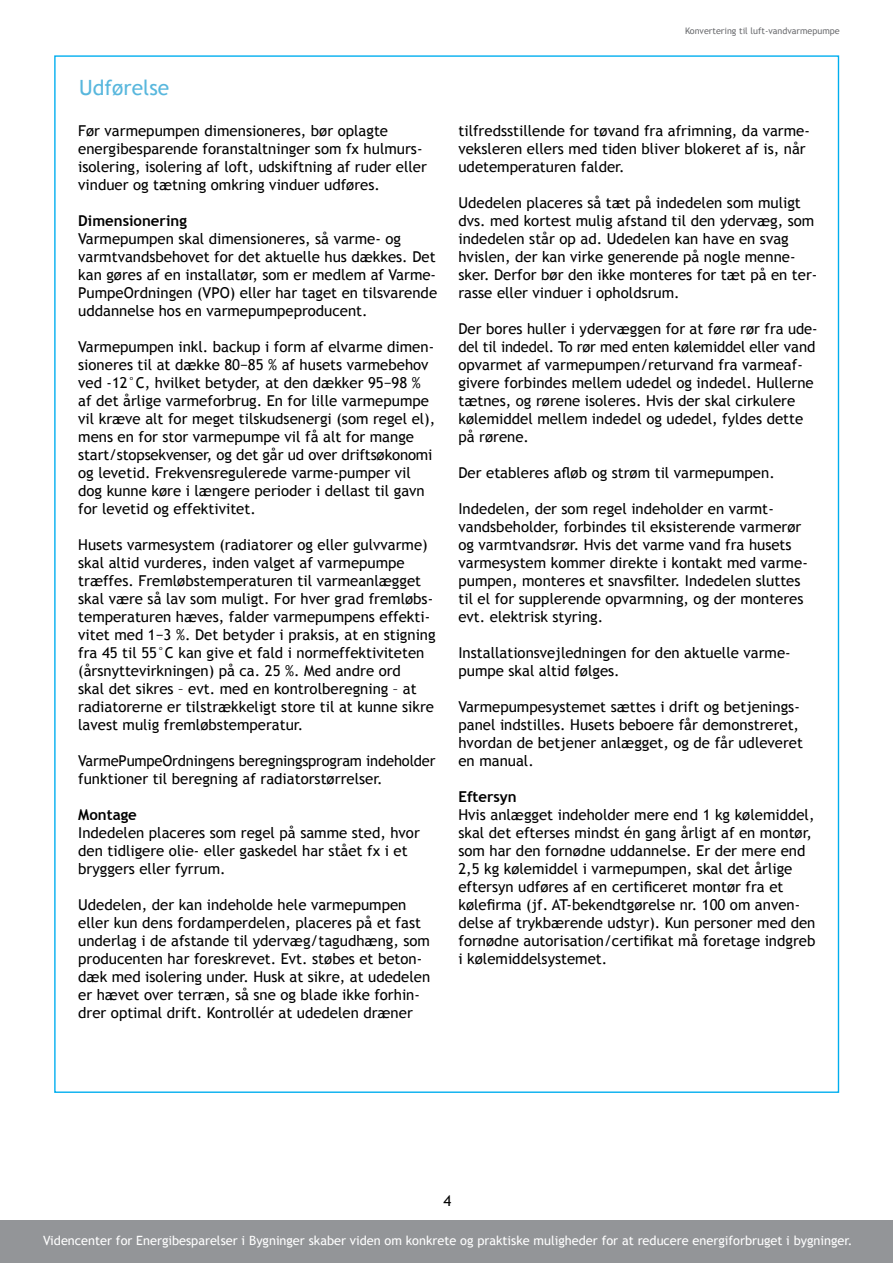
<style>
.page{position:relative;width:893px;height:1263px;background:#fff}
.page>*{position:absolute;margin:0;border:0;box-sizing:border-box;transform-origin:0 0}
.t1{font:21px "Trebuchet MS";color:#58b7dd}
.t2{font:15px/18px "Trebuchet MS";color:#000}
.t3{font:700 15px "Trebuchet MS";color:#000}
.t4{font:12.75px "Trebuchet MS";color:#fff}
.t5{font:9px "Trebuchet MS";color:#6d6e71}
</style>
<div class="page">
<div style="left:0;top:1221px;width:893px;height:42px;background:#939598"></div>
<h1 class="t1" style="left:79px;top:76px;width:92px">Udførelse</h1>
<p class="t2" style="left:78px;top:122px;width:350px">Før varmepumpen dimensioneres, bør oplagte energibesparende foranstaltninger som fx hulmurs&shy;isolering, isolering af loft, udskiftning af ruder eller vinduer og tætning omkring vinduer udføres.</p>
<p class="t3" style="left:78px;top:212px;width:110px">Dimensionering</p>
<p class="t2" style="left:78px;top:230px;width:360px">Varmepumpen skal dimensioneres, så varme- og varmtvandsbehovet for det aktuelle hus dækkes. Det kan gøres af en installatør, som er medlem af Varme-PumpeOrdningen (VPO) eller har taget en tilsvarende uddannelse hos en varmepumpeproducent.</p>
<p class="t2" style="left:78px;top:338px;width:359px">Varmepumpen inkl. backup i form af elvarme dimen&shy;sioneres til at dække 80−85 % af husets varmebehov ved -12°C, hvilket betyder, at den dækker 95−98 % af det årlige varmeforbrug. En for lille varmepumpe vil kræve alt for meget tilskudsenergi (som regel el), mens en for stor varmepumpe vil få alt for mange start/stopsekvenser, og det går ud over driftsøkonomi og levetid. Frekvensregulerede varme-pumper vil dog kunne køre i længere perioder i dellast til gavn for levetid og effektivitet.</p>
<p class="t2" style="left:78px;top:536px;width:359px">Husets varmesystem (radiatorer og eller gulvvarme) skal altid vurderes, inden valget af varmepumpe træffes. Fremløbstemperaturen til varmeanlægget skal være så lav som muligt. For hver grad fremløbs&shy;temperaturen hæves, falder varmepumpens effekti&shy;vitet med 1−3 %. Det betyder i praksis, at en stigning fra 45 til 55°C kan give et fald i normeffektiviteten (årsnyttevirkningen) på ca. 25 %. Med andre ord<br>skal det sikres – evt. med en kontrolberegning – at radiatorerne er tilstrækkeligt store til at kunne sikre lavest mulig fremløbstemperatur.</p>
<p class="t2" style="left:78px;top:752px;width:359px">VarmePumpeOrdningens beregningsprogram indeholder funktioner til beregning af radiatorstørrelser.</p>
<p class="t3" style="left:78px;top:806px;width:60px">Montage</p>
<p class="t2" style="left:78px;top:824px;width:343px">Indedelen placeres som regel på samme sted, hvor den tidligere olie- eller gaskedel har stået fx i et bryggers eller fyrrum.</p>
<p class="t2" style="left:78px;top:896px;width:353px">Udedelen, der kan indeholde hele varmepumpen eller kun dens fordamperdelen, placeres på et fast underlag i de afstande til ydervæg/tagudhæng, som producenten har foreskrevet. Evt. støbes et beton&shy;dæk med isolering under. Husk at sikre, at udedelen er hævet over terræn, så sne og blade ikke forhin&shy;drer optimal drift. Kontrollér at udedelen dræner</p>
<p class="t5" style="left:685px;top:26px;width:156px">Konvertering til luft-vandvarmepumpe</p>
<p class="t2" style="left:458px;top:122px;width:353px">tilfredsstillende for tøvand fra afrimning, da varme&shy;veksleren ellers med tiden bliver blokeret af is, når udetemperaturen falder.</p>
<p class="t2" style="left:458px;top:194px;width:360px">Udedelen placeres så tæt på indedelen som muligt dvs. med kortest mulig afstand til den ydervæg, som indedelen står op ad. Udedelen kan have en svag hvislen, der kan virke generende på nogle menne&shy;sker. Derfor bør den ikke monteres for tæt på en ter&shy;rasse eller vinduer i opholdsrum.</p>
<p class="t2" style="left:458px;top:320px;width:360px">Der bores huller i ydervæggen for at føre rør fra ude&shy;del til indedel. To rør med enten kølemiddel eller vand opvarmet af varmepumpen/returvand fra varmeaf&shy;givere forbindes mellem udedel og indedel. Hullerne tætnes, og rørene isoleres. Hvis der skal cirkulere kølemiddel mellem indedel og udedel, fyldes dette på rørene.</p>
<p class="t2" style="left:458px;top:464px;width:318px">Der etableres afløb og strøm til varmepumpen.</p>
<p class="t2" style="left:458px;top:500px;width:351px">Indedelen, der som regel indeholder en varmt&shy;vandsbeholder, forbindes til eksisterende varmerør og varmtvandsrør. Hvis det varme vand fra husets varmesystem kommer direkte i kontakt med varme&shy;pumpen, monteres et snavsfilter. Indedelen sluttes til el for supplerende opvarmning, og der monteres evt. elektrisk styring.</p>
<p class="t2" style="left:458px;top:644px;width:334px">Installationsvejledningen for den aktuelle varme&shy;pumpe skal altid følges.</p>
<p class="t2" style="left:458px;top:698px;width:346px">Varmepumpesystemet sættes i drift og betjenings&shy;panel indstilles. Husets beboere får demonstreret, hvordan de betjener anlægget, og de får udleveret en manual.</p>
<p class="t3" style="left:458px;top:788px;width:60px">Eftersyn</p>
<p class="t2" style="left:458px;top:806px;width:358px">Hvis anlægget indeholder mere end 1 kg kølemiddel, skal det efterses mindst én gang årligt af en montør, som har den fornødne uddannelse. Er der mere end 2,5 kg kølemiddel i varmepumpen, skal det årlige eftersyn udføres af en certificeret montør fra et kølefirma (jf. AT-bekendtgørelse nr. 100 om anven&shy;delse af trykbærende udstyr). Kun personer med den fornødne autorisation/certifikat må foretage indgreb i kølemiddelsystemet.</p>
<p class="t2" style="left:443px;top:1192px;width:9px">4</p>
<p class="t4" style="left:43px;top:1233px;width:811px">Videncenter for Energibesparelser i Bygninger skaber viden om konkrete og praktiske muligheder for at reducere energiforbruget i bygninger.</p>
<p class="t4" style="left:135px;top:1233px;width:8px">e</p>
<p class="t4" style="left:248px;top:1233px;width:9px">b</p>
</div>
